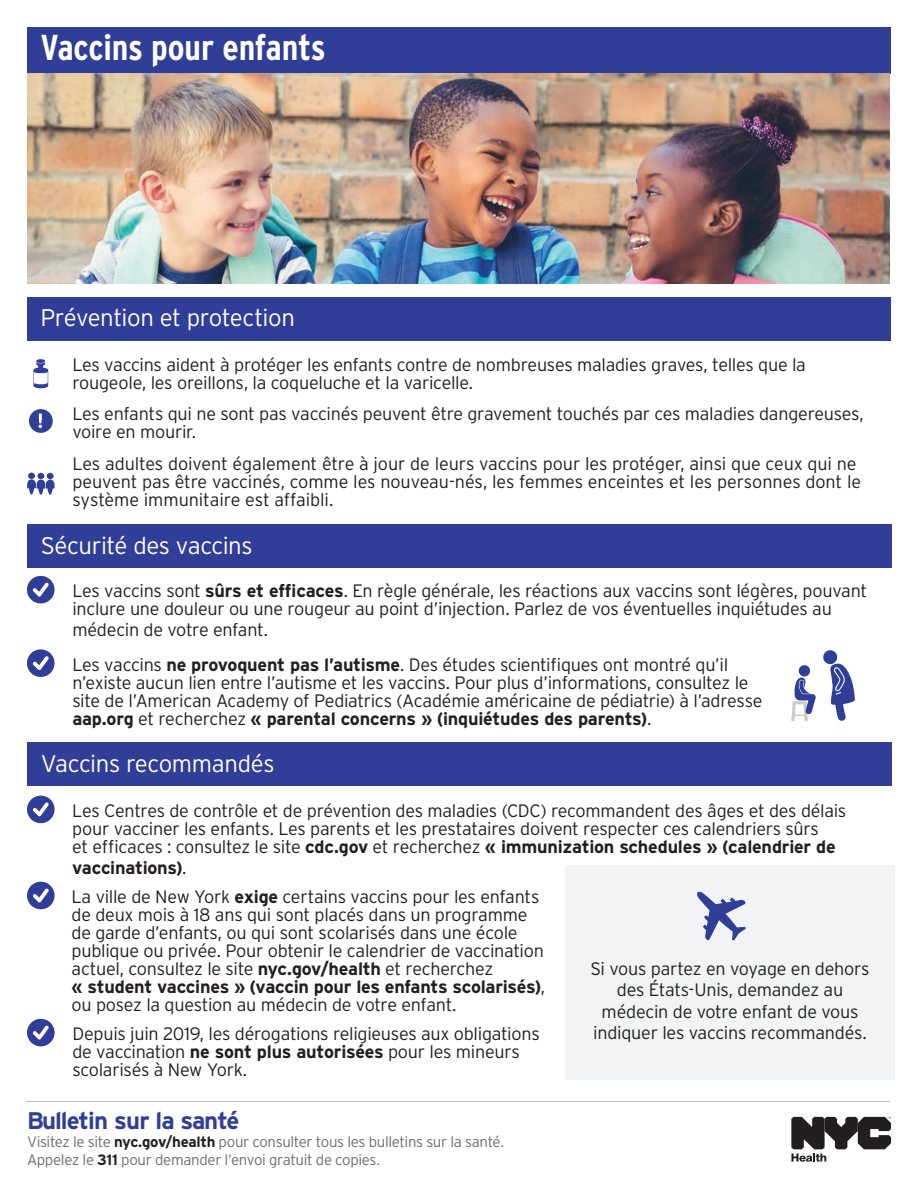
<style>
.page{position:relative;width:918px;height:1188px;background:#fff}
.page>*{position:absolute;margin:0;border:0;box-sizing:border-box;transform-origin:0 0}
.t1{font:700 condensed 36px "Interstate";letter-spacing:-.01em;color:#fff}
.t2{font:300 24px "Interstate";letter-spacing:-.02em;color:#fff}
.t3{font:700 24px "Interstate";letter-spacing:-.04em;color:#303e97}
.t4{font:300 18px/18px "Interstate";letter-spacing:-.015em;color:#231f20}
.t5{font:300 15px/18px "Interstate";letter-spacing:-.02em;color:#6c6d70}
.s1{font-weight:700}
.s2{font-weight:700;color:#231f20}
</style>
<div class="page">
<div style="left:27px;top:27px;width:864px;height:47px;background:#303e97"></div>
<svg style="left:791px;top:1117px;width:100px;height:45px"></svg>
<div style="left:27px;top:297px;width:864px;height:43px;background:#303e97"></div>
<img style="left:27px;top:73px;width:863px;height:211px">
<div style="left:28px;top:473px;width:7px;height:6px;background:#303e97;border-radius:50%"></div>
<div style="left:37px;top:473px;width:7px;height:6px;background:#303e97;border-radius:50%"></div>
<div style="left:47px;top:473px;width:7px;height:6px;background:#303e97;border-radius:50%"></div>
<svg style="left:27px;top:479px;width:28px;height:16px"></svg>
<div style="left:29px;top:409px;width:24px;height:24px;background:#303e97;border-radius:50%"></div>
<svg style="left:39px;top:413px;width:3px;height:15px"></svg>
<svg style="left:34px;top:359px;width:14px;height:29px"></svg>
<div style="left:27px;top:525px;width:864px;height:43px;background:#303e97"></div>
<div style="left:27px;top:742px;width:864px;height:44px;background:#303e97"></div>
<svg style="left:27px;top:575px;width:28px;height:29px"></svg>
<svg style="left:27px;top:649px;width:28px;height:28px"></svg>
<div style="left:566px;top:866px;width:329px;height:214px;background:#f2f3f4"></div>
<svg style="left:697px;top:891px;width:49px;height:50px"></svg>
<svg style="left:27px;top:795px;width:28px;height:29px"></svg>
<svg style="left:27px;top:881px;width:28px;height:29px"></svg>
<svg style="left:27px;top:1018px;width:28px;height:29px"></svg>
<hr style="left:26px;top:1101px;width:864px;height:1px;background:#bcbdc0">
<svg style="left:791px;top:665px;width:25px;height:56px"></svg>
<svg style="left:823px;top:650px;width:32px;height:71px"></svg>
<h1 class="t1" style="left:40px;top:27px;width:287px">Vaccins pour enfants</h1>
<h2 class="t2" style="left:40px;top:304px;width:256px">Prévention et protection</h2>
<p class="t4" style="left:72px;top:355px;width:735px">Les vaccins aident à protéger les enfants contre de nombreuses maladies graves, telles que la rougeole, les oreillons, la coqueluche et la varicelle.</p>
<p class="t4" style="left:72px;top:405px;width:793px">Les enfants qui ne sont pas vaccinés peuvent être gravement touchés par ces maladies dangereuses, voire en mourir.</p>
<p class="t4" style="left:72px;top:454px;width:790px">Les adultes doivent également être à jour de leurs vaccins pour les protéger, ainsi que ceux qui ne peuvent pas être vaccinés, comme les nouveau-nés, les femmes enceintes et les personnes dont le système immunitaire est affaibli.</p>
<h2 class="t2" style="left:41px;top:532px;width:213px">Sécurité des vaccins</h2>
<p class="t4" style="left:72px;top:582px;width:796px">Les vaccins sont <span class="s1">sûrs et efficaces</span>. En règle générale, les réactions aux vaccins sont légères, pouvant inclure une douleur ou une rougeur au point d’injection. Parlez de vos éventuelles inquiétudes au</p>
<p class="t4" style="left:72px;top:613px;width:657px;line-height:34.5px">médecin de votre enfant.<br>Les vaccins <span class="s1">ne provoquent pas l’autisme</span>. Des études scientifiques ont montré qu’il</p>
<p class="t4" style="left:72px;top:673px;width:692px">n’existe aucun lien entre l’autisme et les vaccins. Pour plus d’informations, consultez le site de l’American Academy of Pediatrics (Académie américaine de pédiatrie) à l’adresse <span class="s1">aap.org</span> et recherchez <span class="s1">« parental concerns » (inquiétudes des parents)</span>.</p>
<h2 class="t2" style="left:41px;top:751px;width:235px">Vaccins recommandés</h2>
<p class="t4" style="left:72px;top:802px;width:776px">Les Centres de contrôle et de prévention des maladies (CDC) recommandent des âges et des délais pour vacciner les enfants. Les parents et les prestataires doivent respecter ces calendriers sûrs<br>et efficaces : consultez le site <span class="s1">cdc.gov</span> et recherchez <span class="s1">« immunization schedules » (calendrier de</span></p>
<p class="t4" style="left:72px;top:853px;width:469px;line-height:29.1px"><span class="s1">vaccinations)</span>.<br>La ville de New York <span class="s1">exige</span> certains vaccins pour les enfants</p>
<p class="t4" style="left:72px;top:906px;width:475px">de deux mois à 18 ans qui sont placés dans un programme de garde d’enfants, ou qui sont scolarisés dans une école publique ou privée. Pour obtenir le calendrier de vaccination actuel, consultez le site <span class="s1">nyc.gov/health</span> et recherchez<br><span class="s1">« student vaccines » (vaccin pour les enfants scolarisés)</span>, ou posez la question au médecin de votre enfant.</p>
<p class="t4" style="left:72px;top:1025px;width:469px">Depuis juin 2019, les dérogations religieuses aux obligations de vaccination <span class="s1">ne sont plus autorisées</span> pour les mineurs scolarisés à New York.</p>
<h2 class="t3" style="left:27px;top:1106px;width:214px">Bulletin sur la santé</h2>
<p class="t5" style="left:27px;top:1133px;width:479px">Visitez le site <span class="s2">nyc.gov/health</span> pour consulter tous les bulletins sur la santé.<br>Appelez le <span class="s2">311</span> pour demander l’envoi gratuit de copies.</p>
<p class="t4" style="left:590px;top:957px;width:281px;line-height:21.6px;text-align:center">Si vous partez en voyage en dehors des États-Unis, demandez au médecin de votre enfant de vous indiquer les vaccins recommandés.</p>
</div>
